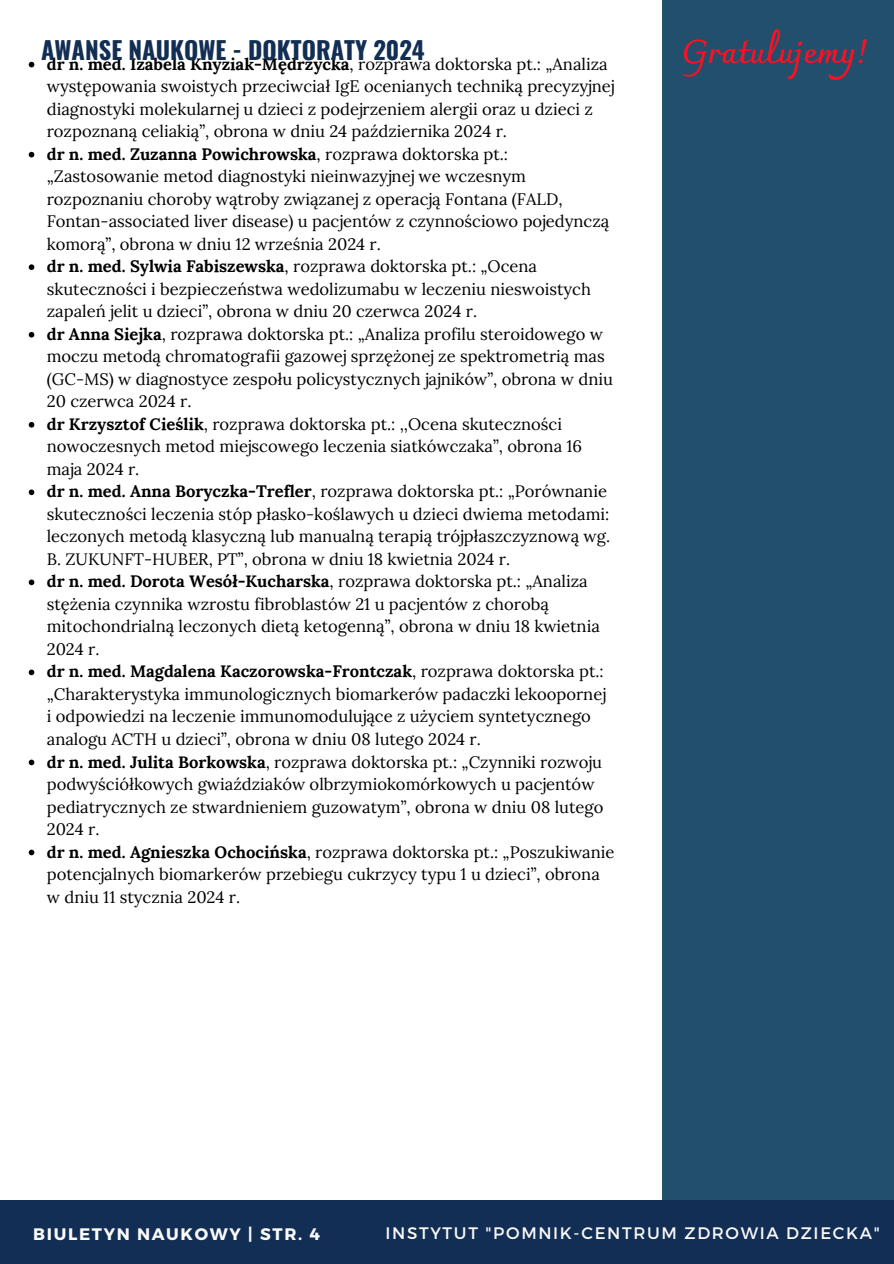
<style>
.page{position:relative;width:894px;height:1264px;background:#fff}
.page>*{position:absolute;margin:0;border:0;box-sizing:border-box;transform-origin:0 0}
.t1{font:700 33px "Charmonman";color:#fe1022}
.t2{font:700 24.45px "Oswald";color:#132e54}
.t3{font:16.65px "Montserrat";letter-spacing:.1em;color:#fafafa}
.t4{font:700 16.65px "Montserrat";letter-spacing:.1em;color:#fafafa}
.t5{font:16.5px/22.5px "Lora";color:#000}
.s1{font-weight:700}
</style>
<div class="page">
<div style="left:662px;top:0;width:231px;height:1199px;background:#224f6b"></div>
<div style="left:0;top:1199px;width:893px;height:64px;background:#132e54"></div>
<svg style="left:29px;top:62px;width:5px;height:5px"></svg>
<svg style="left:29px;top:152px;width:5px;height:5px"></svg>
<svg style="left:29px;top:264px;width:5px;height:6px"></svg>
<svg style="left:29px;top:332px;width:5px;height:5px"></svg>
<svg style="left:29px;top:422px;width:5px;height:5px"></svg>
<svg style="left:29px;top:489px;width:5px;height:6px"></svg>
<svg style="left:29px;top:579px;width:5px;height:6px"></svg>
<svg style="left:29px;top:669px;width:5px;height:6px"></svg>
<svg style="left:29px;top:759px;width:5px;height:6px"></svg>
<svg style="left:29px;top:849px;width:5px;height:6px"></svg>
<p class="t2" style="left:41px;top:31px;width:385px">AWANSE NAUKOWE - DOKTORATY 2024</p>
<p class="t5" style="left:47px;top:52px;width:569px"><span class="s1">dr n. med. Izabela Knyziak-Mędrzycka</span>, rozprawa doktorska pt.: „Analiza występowania swoistych przeciwciał IgE ocenianych techniką precyzyjnej diagnostyki molekularnej u dzieci z podejrzeniem alergii oraz u dzieci z rozpoznaną celiakią”, obrona w dniu 24 października 2024 r.</p>
<p class="t5" style="left:47px;top:142px;width:564px"><span class="s1">dr n. med. Zuzanna Powichrowska</span>, rozprawa doktorska pt.: „Zastosowanie metod diagnostyki nieinwazyjnej we wczesnym rozpoznaniu choroby wątroby związanej z operacją Fontana (FALD, Fontan-associated liver disease) u pacjentów z czynnościowo pojedynczą komorą”, obrona w dniu 12 września 2024 r.</p>
<p class="t5" style="left:47px;top:255px;width:545px"><span class="s1">dr n. med. Sylwia Fabiszewska</span>, rozprawa doktorska pt.: „Ocena skuteczności i bezpieczeństwa wedolizumabu w leczeniu nieswoistych zapaleń jelit u dzieci”, obrona w dniu 20 czerwca 2024 r.</p>
<p class="t5" style="left:47px;top:322px;width:567px"><span class="s1">dr Anna Siejka</span>, rozprawa doktorska pt.: „Analiza profilu steroidowego w moczu metodą chromatografii gazowej sprzężonej ze spektrometrią mas (GC-MS) w diagnostyce zespołu policystycznych jajników”, obrona w dniu 20 czerwca 2024 r.</p>
<p class="t5" style="left:47px;top:412px;width:536px"><span class="s1">dr Krzysztof Cieślik</span>, rozprawa doktorska pt.: ,,Ocena skuteczności nowoczesnych metod miejscowego leczenia siatkówczaka”, obrona 16 maja 2024 r.</p>
<p class="t5" style="left:47px;top:480px;width:564px"><span class="s1">dr n. med. Anna Boryczka-Trefler</span>, rozprawa doktorska pt.: „Porównanie skuteczności leczenia stóp płasko-koślawych u dzieci dwiema metodami: leczonych metodą klasyczną lub manualną terapią trójpłaszczyznową wg.<br>B. ZUKUNFT-HUBER, PT”, obrona w dniu 18 kwietnia 2024 r.</p>
<p class="t5" style="left:47px;top:570px;width:554px"><span class="s1">dr n. med. Dorota Wesół-Kucharska</span>, rozprawa doktorska pt.: „Analiza stężenia czynnika wzrostu fibroblastów 21 u pacjentów z chorobą mitochondrialną leczonych dietą ketogenną”, obrona w dniu 18 kwietnia 2024 r.</p>
<p class="t5" style="left:47px;top:660px;width:560px"><span class="s1">dr n. med. Magdalena Kaczorowska-Frontczak</span>, rozprawa doktorska pt.: „Charakterystyka immunologicznych biomarkerów padaczki lekoopornej i odpowiedzi na leczenie immunomodulujące z użyciem syntetycznego analogu ACTH u dzieci”, obrona w dniu 08 lutego 2024 r.</p>
<p class="t5" style="left:47px;top:750px;width:558px"><span class="s1">dr n. med. Julita Borkowska</span>, rozprawa doktorska pt.: „Czynniki rozwoju podwyściółkowych gwiaździaków olbrzymiokomórkowych u pacjentów pediatrycznych ze stwardnieniem guzowatym”, obrona w dniu 08 lutego 2024 r.</p>
<h1 class="t5" style="left:47px;top:840px;width:569px"><span class="s1">dr n. med. Agnieszka Ochocińska</span>, rozprawa doktorska pt.: „Poszukiwanie potencjalnych biomarkerów przebiegu cukrzycy typu 1 u dzieci”, obrona w dniu 11 stycznia 2024 r.</h1>
<p class="t1" style="left:681px;top:32px;width:188px">Gratulujemy!</p>
<p class="t4" style="left:33px;top:1222px;width:288px">BIULETYN NAUKOWY | STR. 4</p>
<h2 class="t3" style="left:385px;top:1222px;width:495px">INSTYTUT "POMNIK-CENTRUM ZDROWIA DZIECKA"</h2>
</div>
